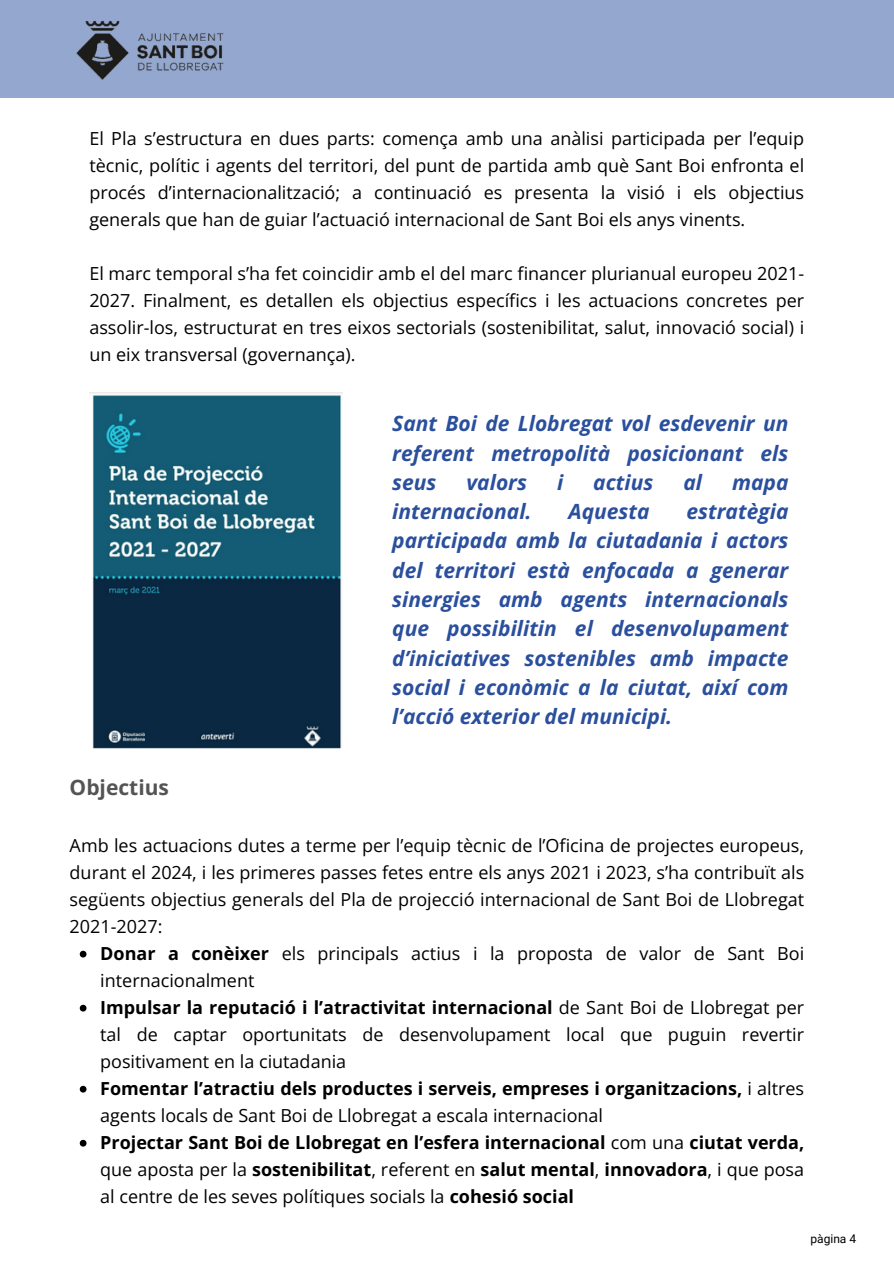
<style>
.page{position:relative;width:894px;height:1264px;background:#fff}
.page>*{position:absolute;margin:0;border:0;box-sizing:border-box;transform-origin:0 0}
.t1{font:italic 700 21px/29.2px "Open Sans";color:#2a4f9d;text-align:justify}
.t2{font:700 21px "Open Sans";color:#545454}
.t3{font:18px/27px "Open Sans";color:#000;text-align:justify}
.t4{font:700 18px/27px "Open Sans";color:#000}
.t5{font:12px "Roboto";color:#000}
.s1{font-weight:700}
.s2{font-weight:400}
</style>
<div class="page">
<div style="left:0;top:0;width:893px;height:97px;background:#94a7ce"></div>
<img style="left:76px;top:21px;width:148px;height:59px">
<img style="left:89px;top:392px;width:253px;height:357px">
<svg style="left:80px;top:950px;width:6px;height:7px"></svg>
<svg style="left:80px;top:1004px;width:6px;height:7px"></svg>
<svg style="left:80px;top:1085px;width:6px;height:7px"></svg>
<svg style="left:80px;top:1139px;width:6px;height:7px"></svg>
<p class="t3" style="left:89px;top:124px;width:716px">El Pla s’estructura en dues parts: comença amb una anàlisi participada per l’equip tècnic, polític i agents del territori, del punt de partida amb què Sant Boi enfronta el procés d’internacionalització; a continuació es presenta la visió i els objectius generals que han de guiar l’actuació internacional de Sant Boi els anys vinents.</p>
<h2 class="t3" style="left:89px;top:259px;width:716px">El marc temporal s’ha fet coincidir amb el del marc financer plurianual europeu 2021- 2027. Finalment, es detallen els objectius específics i les actuacions concretes per assolir-los, estructurat en tres eixos sectorials (sostenibilitat, salut, innovació social) i un eix transversal (governança).</h2>
<h2 class="t1" style="left:392px;top:408px;width:397px">Sant Boi de Llobregat vol esdevenir un referent metropolità posicionant els seus</h2>
<h2 class="t1" style="left:466px;top:467px;width:62px">valors</h2>
<h2 class="t1" style="left:557px;top:467px;width:8px">i</h2>
<h2 class="t1" style="left:593px;top:467px;width:62px">actius</h2>
<h2 class="t1" style="left:683px;top:467px;width:20px">al</h2>
<h2 class="t1" style="left:731px;top:467px;width:58px">mapa</h2>
<h2 class="t1" style="left:392px;top:496px;width:141px">internacional.</h2>
<h2 class="t1" style="left:568px;top:496px;width:83px">Aquesta</h2>
<h2 class="t1" style="left:392px;top:496px;width:397px;text-indent:294px">estratègia participada amb la ciutadania i actors del territori està enfocada a generar sinergies amb agents internacionals que possibilitin el desenvolupament d’iniciatives sostenibles amb impacte social i econòmic a la ciutat, així com l’acció exterior del municipi.</h2>
<p class="t2" style="left:70px;top:773px;width:101px">Objectius</p>
<h1 class="t3" style="left:70px;top:831px;width:736px">Amb les actuacions dutes a terme per l’equip tècnic de l’Oficina de projectes europeus, durant el 2024, i les primeres passes fetes entre els anys 2021 i 2023, s’ha contribuït als següents objectius generals del Pla de projecció internacional de Sant Boi de Llobregat 2021-2027:</h1>
<h1 class="t3" style="left:100px;top:939px;width:705px"><span class="s1">Donar a conèixer</span> els principals actius i la proposta de valor de Sant Boi internacionalment</h1>
<h2 class="t3" style="left:100px;top:993px;width:705px"><span class="s1">Impulsar la reputació i l’atractivitat internacional</span> de Sant Boi de Llobregat per tal de captar oportunitats de desenvolupament local que puguin revertir positivament en la ciutadania</h2>
<p class="t4" style="left:100px;top:1074px;width:705px">Fomentar l’atractiu dels productes i serveis, empreses i organitzacions, <span class="s2">i altres agents locals de Sant Boi de Llobregat a escala internacional</span></p>
<p class="t4" style="left:100px;top:1128px;width:705px;text-align:justify">Projectar Sant Boi de Llobregat en l’esfera internacional <span class="s2">com una</span> ciutat verda, <span class="s2">que aposta per la</span> sostenibilitat<span class="s2">, referent en</span> salut mental<span class="s2">,</span> innovadora<span class="s2">, i que posa al centre de les seves polítiques socials la</span> cohesió social</p>
<p class="t5" style="left:810px;top:1231px;width:47px">pàgina 4</p>
</div>
